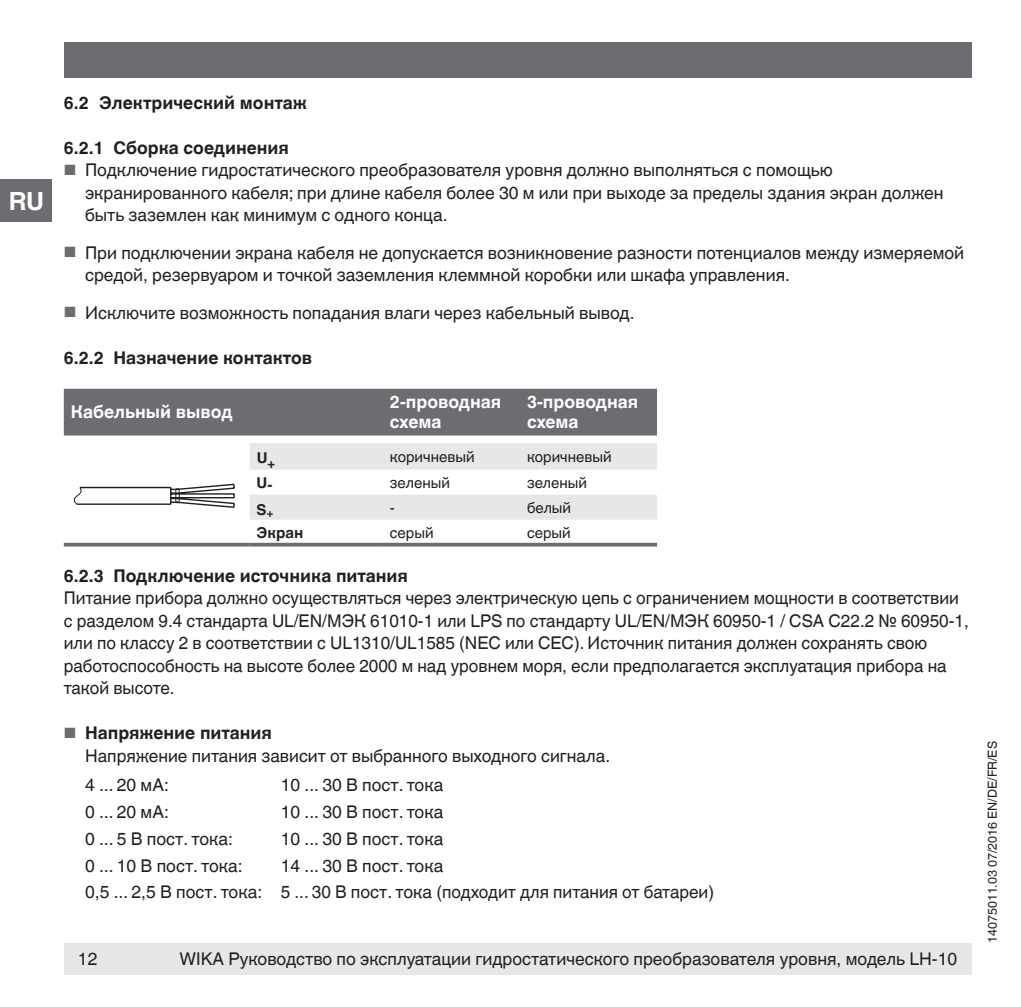
<style>
.page{position:relative;width:1021px;height:1007px;background:#fff}
.page>*{position:absolute;margin:0;border:0;box-sizing:border-box;transform-origin:0 0}
.t1{font:700 25px "Helvetica World";color:#fff}
.t2{font:17.5px/22.5px "Helvetica World";color:#231f20}
.t3{font:700 17.5px "Helvetica World";color:#231f20}
.t4{font:700 17.5px/20px "Helvetica World";color:#fff}
.t5{font:15px "Helvetica World";color:#231f20}
.t6{font:700 15px "Helvetica World";color:#231f20}
.t7{font:12.5px "Helvetica World";color:#231f20}
.s1{font-size:14.75px;color:#6c6d70}
.s2{font-weight:700}
</style>
<div class="page">
<div style="left:64px;top:943px;width:907px;height:31px;background:#e6e7e9"></div>
<div style="left:64px;top:43px;width:907px;height:35px;background:#6c6d70"></div>
<div style="left:0;top:179px;width:51px;height:43px;background:#6c6d70"></div>
<div style="left:64px;top:389px;width:593px;height:46px;background:#6c6d70"></div>
<svg style="left:249px;top:443px;width:408px;height:76px"></svg>
<svg style="left:64px;top:542px;width:185px;height:4px"></svg>
<svg style="left:249px;top:542px;width:134px;height:4px"></svg>
<svg style="left:383px;top:542px;width:137px;height:4px"></svg>
<svg style="left:520px;top:542px;width:137px;height:4px"></svg>
<svg style="left:73px;top:483px;width:162px;height:25px"></svg>
<h1 class="t1" style="left:9px;top:186px;width:37px">RU</h1>
<p class="t3" style="left:64px;top:92px;width:244px">6.2 Электрический монтаж</p>
<p class="t3" style="left:64px;top:137px;width:227px">6.2.1 Сборка соединения</p>
<p class="t2" style="left:85px;top:159px;width:860px;text-indent:-21px"><span class="s1">■</span> Подключение гидростатического преобразователя уровня должно выполняться с помощью экранированного кабеля; при длине кабеля более 30 м или при выходе за пределы здания экран должен быть заземлен как минимум с одного конца.</p>
<p class="t2" style="left:85px;top:241px;width:880px;text-indent:-21px"><span class="s1">■</span> При подключении экрана кабеля не допускается возникновение разности потенциалов между измеряемой средой, резервуаром и точкой заземления клеммной коробки или шкафа управления.</p>
<p class="t2" style="left:64px;top:301px;width:572px"><span class="s1">■</span> Исключите возможность попадания влаги через кабельный вывод.</p>
<p class="t3" style="left:64px;top:347px;width:250px">6.2.2 Назначение контактов</p>
<p class="t4" style="left:71px;top:402px;width:163px">Кабельный вывод</p>
<p class="t4" style="left:390px;top:392px;width:113px">2-проводная схема</p>
<p class="t4" style="left:527px;top:392px;width:113px">3-проводная схема</p>
<p class="t6" style="left:257px;top:448px;width:20px">U<sub>+</sub></p>
<p class="t5" style="left:390px;top:448px;width:86px">коричневый</p>
<p class="t5" style="left:527px;top:448px;width:86px">коричневый</p>
<p class="t6" style="left:257px;top:475px;width:17px">U-</p>
<p class="t5" style="left:390px;top:473px;width:62px">зеленый</p>
<p class="t5" style="left:527px;top:473px;width:62px">зеленый</p>
<p class="t6" style="left:257px;top:501px;width:18px">S<sub>+</sub></p>
<p class="t5" style="left:390px;top:498px;width:6px">-</p>
<p class="t5" style="left:527px;top:498px;width:46px">белый</p>
<p class="t6" style="left:257px;top:523px;width:48px">Экран</p>
<p class="t5" style="left:390px;top:523px;width:45px">серый</p>
<p class="t5" style="left:527px;top:523px;width:45px">серый</p>
<p class="t3" style="left:64px;top:565px;width:346px">6.2.3 Подключение источника питания</p>
<p class="t2" style="left:64px;top:586px;width:906px">Питание прибора должно осуществляться через электрическую цепь с ограничением мощности в соответствии с разделом 9.4 стандарта UL/EN/МЭК 61010-1 или LPS по стандарту UL/EN/МЭК 60950-1 / CSA C22.2 № 60950-1, или по классу 2 в соответствии с UL1310/UL1585 (NEC или CEC). Источник питания должен сохранять свою работоспособность на высоте более 2000 м над уровнем моря, если предполагается эксплуатация прибора на такой высоте.</p>
<p class="t2" style="left:85px;top:721px;width:526px;text-indent:-21px"><span class="s1">■</span> <span class="s2">Напряжение питания<br></span>Напряжение питания зависит от выбранного выходного сигнала.</p>
<p class="t2" style="left:85px;top:774px;width:85px">4 ... 20 мА:</p>
<p class="t2" style="left:281px;top:774px;width:164px">10 ... 30 В пост. тока</p>
<p class="t2" style="left:85px;top:800px;width:85px">0 ... 20 мА:</p>
<p class="t2" style="left:281px;top:800px;width:164px">10 ... 30 В пост. тока</p>
<p class="t2" style="left:85px;top:827px;width:149px">0 ... 5 В пост. тока:</p>
<p class="t2" style="left:281px;top:827px;width:164px">10 ... 30 В пост. тока</p>
<p class="t2" style="left:85px;top:854px;width:159px">0 ... 10 В пост. тока:</p>
<p class="t2" style="left:85px;top:852px;width:630px;line-height:26.8px;text-indent:196px">14 ... 30 В пост. тока<br>0,5 ... 2,5 В пост. тока: 5 ... 30 В пост. тока (подходит для питания от батареи)</p>
<p class="t2" style="left:78px;top:947px;width:21px">12</p>
<p class="t2" style="left:179px;top:947px;width:779px">WIKA Руководство по эксплуатации гидростатического преобразователя уровня, модель LH-10</p>
<p class="t7" style="left:985px;top:943px;width:203px;rotate:-90deg">14075011.03 07/2016 EN/DE/FR/ES</p>
</div>
